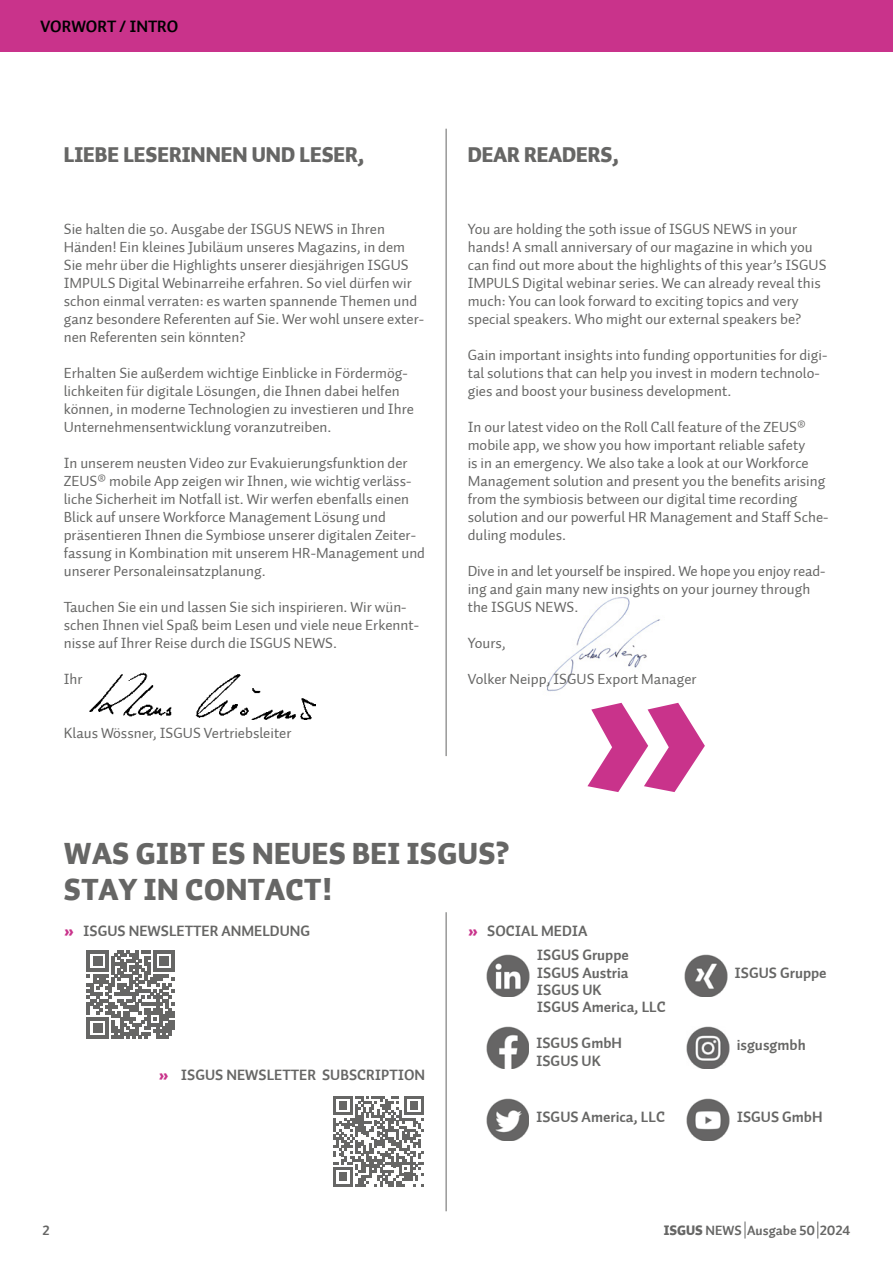
<style>
.page{position:relative;width:893px;height:1263px;background:#fff}
.page>*{position:absolute;margin:0;border:0;box-sizing:border-box;transform-origin:0 0}
.t1{font:30px/36px "Auto 1 Black LF";letter-spacing:.015em;color:#666665}
.t2{font:21px "Auto 1 Black LF";color:#666665}
.t3{font:16.5px "Auto 1 Bold LF";color:#000}
.t4{font:15px/18px "Auto 1";color:#666665}
.t5{font:15px/17.5px "Auto 1 Bold LF";color:#666665}
.t6{font:13.5px "Auto 1 Bold LF";color:#666665}
.s1{font-family:"Auto 1 Black LF";color:#c9338b}
.s2{font-family:"Auto 1 Black LF"}
</style>
<div class="page">
<img style="left:486px;top:1026px;width:43px;height:43px">
<img style="left:687px;top:1026px;width:42px;height:43px">
<img style="left:487px;top:954px;width:42px;height:43px">
<img style="left:685px;top:954px;width:42px;height:43px">
<img style="left:687px;top:1098px;width:42px;height:43px">
<img style="left:486px;top:1098px;width:43px;height:43px">
<svg style="left:587px;top:703px;width:118px;height:89px"></svg>
<img style="left:547px;top:597px;width:113px;height:95px">
<hr style="left:446px;top:912px;width:1px;height:299px;background:#666665">
<img style="left:89px;top:672px;width:226px;height:47px">
<hr style="left:446px;top:129px;width:1px;height:627px;background:#666665">
<svg style="left:745px;top:1221px;width:1px;height:17px"></svg>
<svg style="left:817px;top:1221px;width:1px;height:17px"></svg>
<svg style="left:87px;top:950px;width:88px;height:88px"></svg>
<svg style="left:333px;top:1096px;width:91px;height:90px"></svg>
<div style="left:0;top:0;width:893px;height:51px;background:#c9338b"></div>
<p class="t3" style="left:40px;top:16px;width:139px">VORWORT / INTRO</p>
<h2 class="t2" style="left:64px;top:141px;width:302px">LIEBE LESERINNEN UND LESER,</h2>
<p class="t4" style="left:64px;top:220px;width:362px">Sie halten die 50. Ausgabe der ISGUS NEWS in Ihren Händen! Ein kleines Jubiläum unseres Magazins, in dem Sie mehr über die Highlights unserer diesjährigen ISGUS IMPULS Digital Webinarreihe erfahren. So viel dürfen wir schon einmal verraten: es warten spannende Themen und ganz besondere Referenten auf Sie. Wer wohl unsere exter&shy;nen Referenten sein könnten?</p>
<p class="t4" style="left:64px;top:364px;width:352px">Erhalten Sie außerdem wichtige Einblicke in Fördermög&shy;lichkeiten für digitale Lösungen, die Ihnen dabei helfen können, in moderne Technologien zu investieren und Ihre Unternehmensentwicklung voranzutreiben.</p>
<p class="t4" style="left:64px;top:454px;width:363px">In unserem neusten Video zur Evakuierungsfunktion der ZEUS® mobile App zeigen wir Ihnen, wie wichtig verläss&shy;liche Sicherheit im Notfall ist. Wir werfen ebenfalls einen Blick auf unsere Workforce Management Lösung und präsentieren Ihnen die Symbiose unserer digitalen Zeiter&shy;fassung in Kombination mit unserem HR-Management und unserer Personaleinsatzplanung.</p>
<p class="t4" style="left:64px;top:598px;width:357px">Tauchen Sie ein und lassen Sie sich inspirieren. Wir wün&shy;schen Ihnen viel Spaß beim Lesen und viele neue Erkennt&shy;nisse auf Ihrer Reise durch die ISGUS NEWS.</p>
<p class="t4" style="left:64px;top:670px;width:20px">Ihr</p>
<p class="t4" style="left:64px;top:724px;width:229px">Klaus Wössner, ISGUS Vertriebsleiter</p>
<h2 class="t2" style="left:468px;top:141px;width:153px">DEAR READERS,</h2>
<p class="t4" style="left:468px;top:220px;width:360px">You are holding the 50th issue of ISGUS NEWS in your hands! A small anniversary of our magazine in which you can find out more about the highlights of this year’s ISGUS IMPULS Digital webinar series. We can already reveal this much: You can look forward to exciting topics and very special speakers. Who might our external speakers be?</p>
<p class="t4" style="left:468px;top:346px;width:361px">Gain important insights into funding opportunities for digi&shy;tal solutions that can help you invest in modern technolo&shy;gies and boost your business development.</p>
<p class="t4" style="left:468px;top:418px;width:362px">In our latest video on the Roll Call feature of the ZEUS® mobile app, we show you how important reliable safety<br>is in an emergency. We also take a look at our Workforce Management solution and present you the benefits arising from the symbiosis between our digital time recording solution and our powerful HR Management and Staff Sche&shy;duling modules.</p>
<p class="t4" style="left:468px;top:562px;width:359px">Dive in and let yourself be inspired. We hope you enjoy read&shy;ing and gain many new insights on your journey through the ISGUS NEWS.</p>
<p class="t4" style="left:468px;top:634px;width:40px">Yours,</p>
<p class="t4" style="left:468px;top:670px;width:230px">Volker Neipp, ISGUS Export Manager</p>
<h1 class="t1" style="left:64px;top:837px;width:447px">WAS GIBT ES NEUES BEI ISGUS?<br>STAY IN CONTACT!</h1>
<p class="t5" style="left:64px;top:922px;width:248px"><span class="s1">»</span> ISGUS NEWSLETTER ANMELDUNG</p>
<p class="t5" style="left:468px;top:922px;width:121px"><span class="s1">»</span> SOCIAL MEDIA</p>
<p class="t5" style="left:537px;top:946px;width:94px">ISGUS Gruppe</p>
<p class="t5" style="left:537px;top:964px;width:93px">ISGUS Austria</p>
<p class="t5" style="left:537px;top:981px;width:130px">ISGUS UK<br>ISGUS America, LLC</p>
<p class="t5" style="left:735px;top:964px;width:94px">ISGUS Gruppe</p>
<p class="t5" style="left:536px;top:1034px;width:87px">ISGUS GmbH</p>
<p class="t5" style="left:737px;top:1036px;width:71px">isgusgmbh</p>
<p class="t5" style="left:159px;top:1066px;width:268px"><span class="s1">»</span> ISGUS NEWSLETTER SUBSCRIPTION</p>
<p class="t5" style="left:536px;top:1052px;width:66px">ISGUS UK</p>
<p class="t5" style="left:536px;top:1108px;width:130px">ISGUS America, LLC</p>
<p class="t5" style="left:737px;top:1108px;width:87px">ISGUS GmbH</p>
<p class="t6" style="left:43px;top:1222px;width:9px">2</p>
<p class="t6" style="left:664px;top:1222px;width:188px"><span class="s2">ISGUS</span> NEWS Ausgabe 50 2024</p>
</div>
